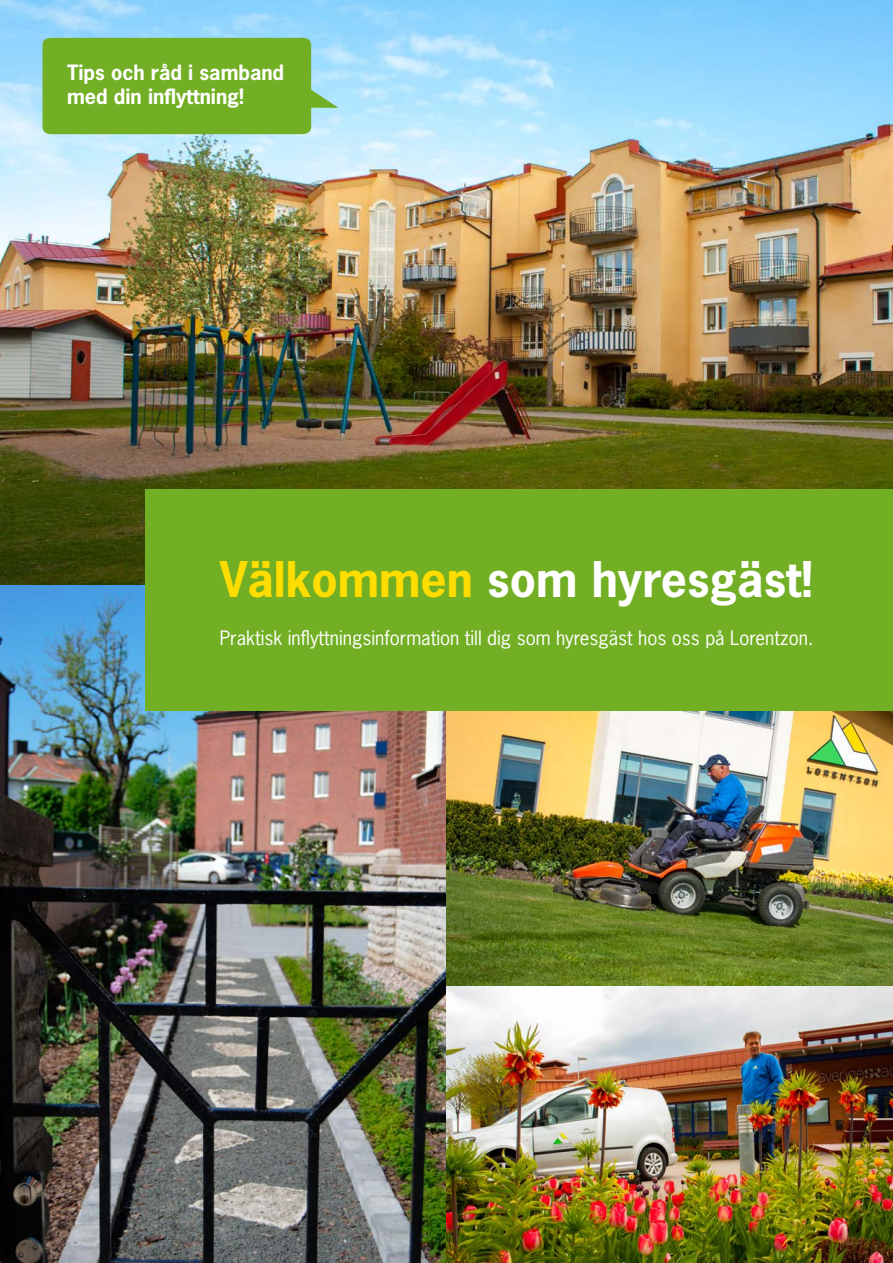
<style>
.page{position:relative;width:893px;height:1263px;background:#fff}
.page>*{position:absolute;margin:0;border:0;box-sizing:border-box;transform-origin:0 0}
.t1{font:700 46.2px "News Gothic";color:#fff}
.t2{font:700 19.8px/24.9px "News Gothic";color:#fff}
.t3{font:18.75px "News Gothic";color:#fff}
.s1{color:#fd0}
</style>
<div class="page">
<img style="left:1px;top:1px;width:891px;height:584px">
<img style="left:0;top:585px;width:446px;height:678px">
<img style="left:446px;top:710px;width:447px;height:276px">
<img style="left:446px;top:986px;width:447px;height:277px">
<div style="left:146px;top:489px;width:747px;height:221px;background:#72af24"></div>
<svg style="left:42px;top:37px;width:298px;height:98px;background:#78b43b"></svg>
<p class="t2" style="left:67px;top:59px;width:219px">Tips och råd i samband med din inflyttning!</p>
<h1 class="t1" style="left:220px;top:549px;width:595px"><span class="s1">Välkommen</span> som hyresgäst!</h1>
<p class="t3" style="left:220px;top:626px;width:595px">Praktisk inflyttningsinformation till dig som hyresgäst hos oss på Lorentzon.</p>
</div>
